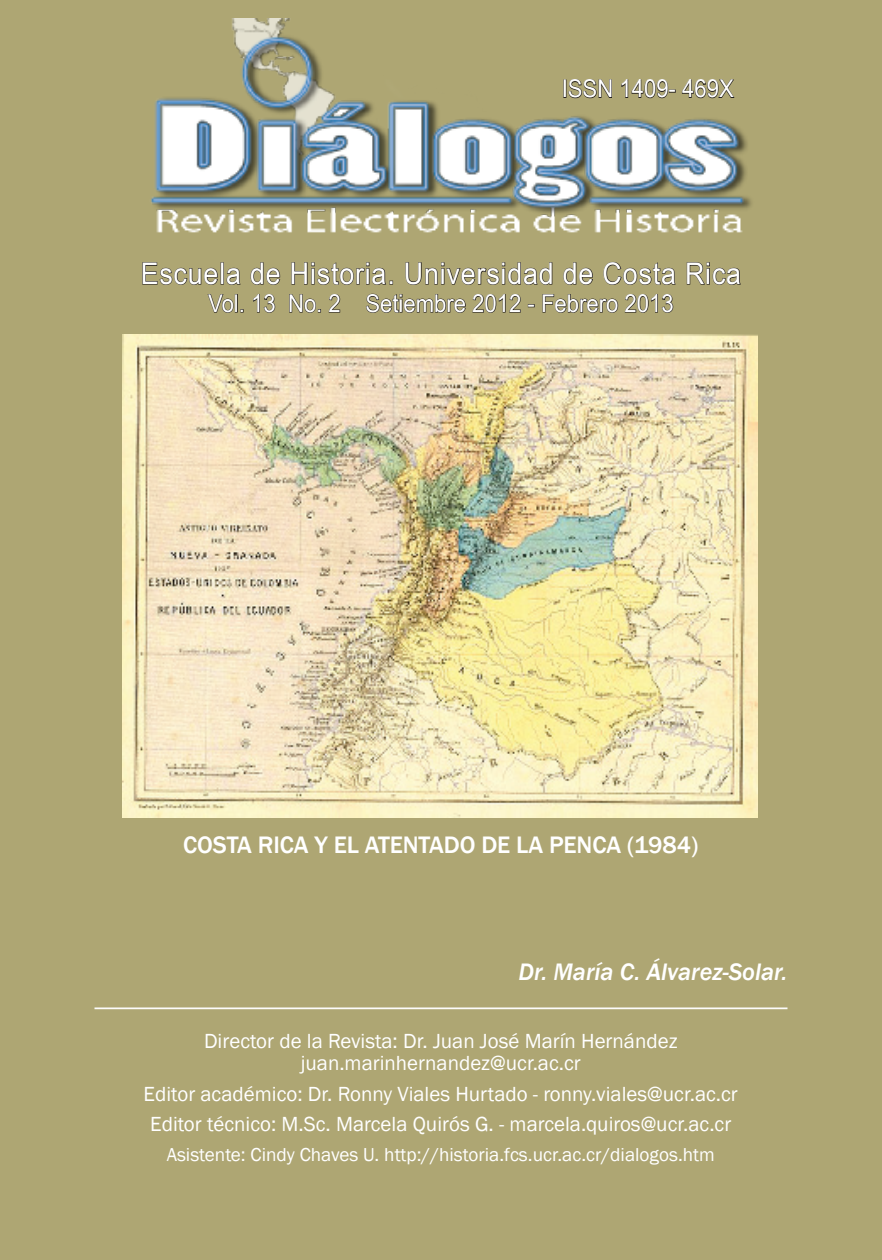
<style>
.page{position:relative;width:882px;height:1260px;background:#aea673}
.page>*{position:absolute;margin:0;border:0;box-sizing:border-box;transform-origin:0 0}
.t1{font:29.75px "Arial Narrow";letter-spacing:.025em;color:#fff;scale:1.1 1}
.t2{font:24.5px "Arial Narrow";color:#fff;scale:1.1 1}
.t3{font:500 24.5px "Franklin Gothic";letter-spacing:-.005em;color:#fff}
.t4{font:italic 500 24.5px "Franklin Gothic";color:#fff}
.t5{font:21px/22.8px "Franklin Gothic";color:#fff;text-align:center}
.t6{font:19.25px "Franklin Gothic";color:#fff}
</style>
<div class="page">
<svg style="left:142px;top:262px;width:76px;height:23px"></svg>
<div style="left:221px;top:262px;width:3px;height:23px;border:1px solid #231f20"></div>
<svg style="left:226px;top:267px;width:15px;height:18px"></svg>
<svg style="left:250px;top:262px;width:31px;height:23px"></svg>
<svg style="left:291px;top:262px;width:102px;height:23px"></svg>
<svg style="left:405px;top:262px;width:148px;height:23px"></svg>
<svg style="left:563px;top:262px;width:30px;height:23px"></svg>
<svg style="left:603px;top:262px;width:73px;height:23px"></svg>
<svg style="left:686px;top:262px;width:55px;height:23px"></svg>
<svg style="left:207px;top:294px;width:27px;height:19px"></svg>
<div style="left:235px;top:294px;width:3px;height:19px;border:1px solid #231f20"></div>
<svg style="left:241px;top:309px;width:3px;height:4px"></svg>
<svg style="left:253px;top:294px;width:23px;height:19px"></svg>
<svg style="left:289px;top:294px;width:32px;height:19px"></svg>
<svg style="left:328px;top:294px;width:13px;height:19px"></svg>
<svg style="left:366px;top:293px;width:100px;height:20px"></svg>
<svg style="left:472px;top:294px;width:49px;height:19px"></svg>
<svg style="left:528px;top:304px;width:7px;height:3px"></svg>
<svg style="left:542px;top:294px;width:132px;height:19px"></svg>
<hr style="left:94px;top:1007px;width:694px;height:2px;background:#fff">
<img style="left:151px;top:19px;width:601px;height:214px">
<div style="left:563px;top:79px;width:3px;height:19px;border:1px solid #231f20"></div>
<svg style="left:568px;top:79px;width:44px;height:20px"></svg>
<svg style="left:621px;top:79px;width:55px;height:20px"></svg>
<svg style="left:682px;top:79px;width:53px;height:20px"></svg>
<img style="left:122px;top:334px;width:636px;height:483px">
<p class="t2" style="left:562px;top:71px;width:158px">ISSN 1409- 469X</p>
<h1 class="t1" style="left:141px;top:252px;width:547px">Escuela de Historia. Universidad de Costa Rica</h1>
<p class="t2" style="left:208px;top:285px;width:425px">Vol. 13 No. 2 Setiembre 2012 - Febrero 2013</p>
<p class="t3" style="left:183px;top:830px;width:517px">COSTA RICA Y EL ATENTADO DE LA PENCA (1984)</p>
<p class="t4" style="left:518px;top:957px;width:271px">Dr. María C. Álvarez-Solar.</p>
<p class="t5" style="left:204px;top:1030px;width:475px">Director de la Revista: Dr. Juan José Marín Hernández juan.marinhernandez@ucr.ac.cr</p>
<p class="t5" style="left:144px;top:1079px;width:596px;line-height:30.3px">Editor académico: Dr. Ronny Viales Hurtado - ronny.viales@ucr.ac.cr<br>Editor técnico: M.Sc. Marcela Quirós G. - marcela.quiros@ucr.ac.cr</p>
<p class="t6" style="left:167px;top:1143px;width:550px">Asistente: Cindy Chaves U. http://historia.fcs.ucr.ac.cr/dialogos.htm</p>
</div>
